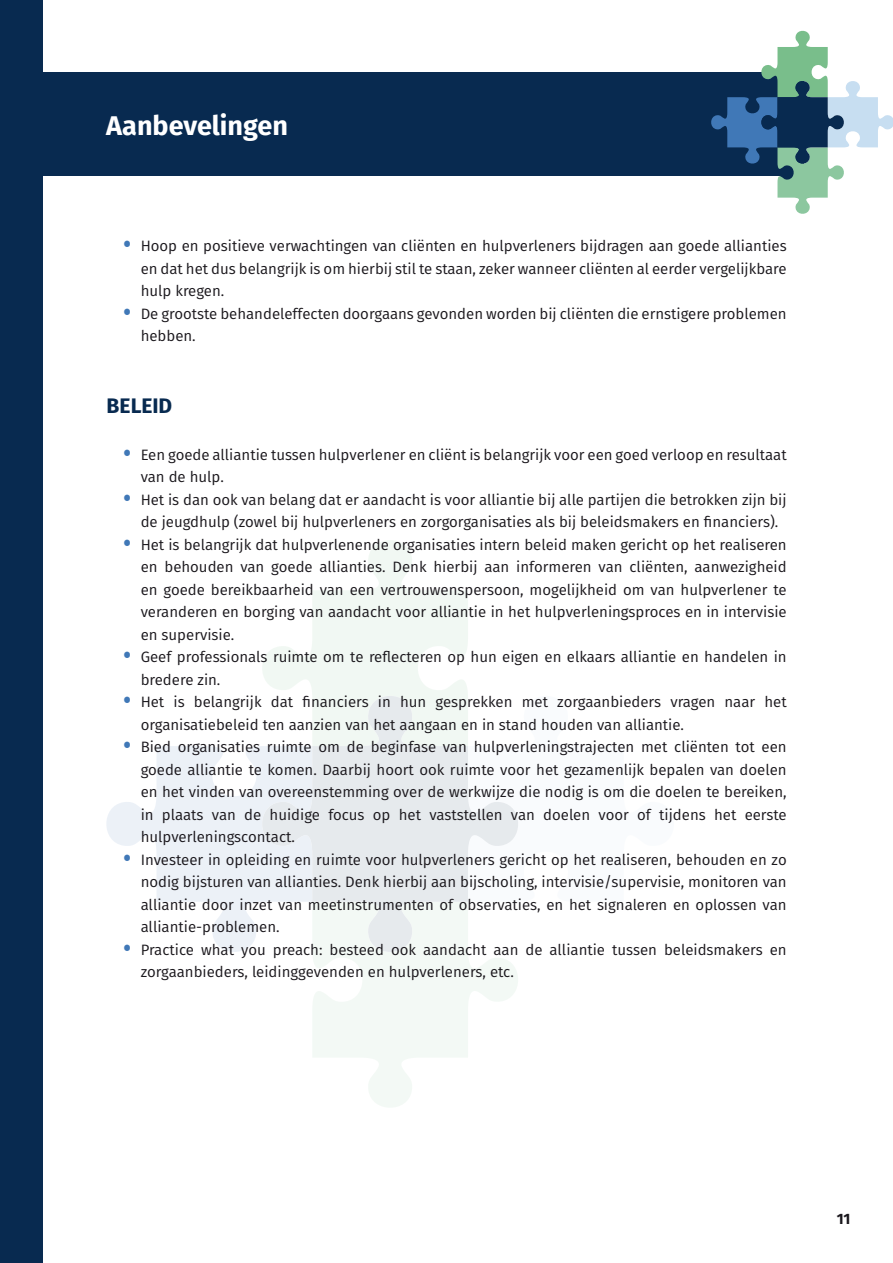
<style>
.page{position:relative;width:893px;height:1263px;background:#fff}
.page>*{position:absolute;margin:0;border:0;box-sizing:border-box;transform-origin:0 0}
.t1{font:700 27px "Fira Sans";color:#fff}
.t2{font:700 21px "Fira Sans";color:#082a50}
.t3{font:15px/22.5px "Fira Sans";color:#1a171c}
.t4{font:700 15px "Fira Sans";color:#1a171c}
.s1{font-weight:800;font-size:21px;color:#4078b7}
</style>
<div class="page">
<div style="left:0;top:0;width:43px;height:1263px;background:#082a50"></div>
<div style="left:0;top:73px;width:804px;height:103px;background:#082a50"></div>
<svg style="left:709px;top:30px;width:184px;height:184px"></svg>
<svg style="left:106px;top:540px;width:412px;height:567px"></svg>
<svg style="left:256px;top:690px;width:262px;height:268px;fill:#ecf1f3"></svg>
<h1 class="t1" style="left:106px;top:103px;width:183px">Aanbevelingen</h1>
<p class="t3" style="left:141px;top:234px;width:647px;text-align:justify;text-indent:-17px"><span class="s1">•</span> Hoop en positieve verwachtingen van cliënten en hulpverleners bijdragen aan goede allianties en dat het dus belangrijk is om hierbij stil te staan, zeker wanneer cliënten al eerder vergelijkbare hulp kregen.</p>
<p class="t3" style="left:141px;top:302px;width:647px;text-indent:-17px"><span class="s1">•</span> De grootste behandeleffecten doorgaans gevonden worden bij cliënten die ernstigere problemen hebben.</p>
<h2 class="t2" style="left:107px;top:388px;width:67px">BELEID</h2>
<p class="t3" style="left:141px;top:443px;width:647px;text-indent:-17px"><span class="s1">•</span> Een goede alliantie tussen hulpverlener en cliënt is belangrijk voor een goed verloop en resultaat van de hulp.</p>
<p class="t3" style="left:124px;top:488px;width:664px;text-align:center"><span class="s1">•</span> Het is dan ook van belang dat er aandacht is voor alliantie bij alle partijen die betrokken zijn bij de jeugdhulp (zowel bij hulpverleners en zorgorganisaties als bij beleidsmakers en financiers).</p>
<p class="t3" style="left:141px;top:533px;width:647px;text-align:justify;text-indent:-17px"><span class="s1">•</span> Het is belangrijk dat hulpverlenende organisaties intern beleid maken gericht op het realiseren en behouden van goede allianties. Denk hierbij aan informeren van cliënten, aanwezigheid en goede bereikbaarheid van een vertrouwenspersoon, mogelijkheid om van hulpverlener te veranderen en borging van aandacht voor alliantie in het hulpverleningsproces en in intervisie en supervisie.</p>
<p class="t3" style="left:141px;top:645px;width:647px;text-indent:-17px"><span class="s1">•</span> Geef professionals ruimte om te reflecteren op hun eigen en elkaars alliantie en handelen in bredere zin.</p>
<p class="t3" style="left:141px;top:690px;width:647px;text-indent:-17px"><span class="s1">•</span> Het is belangrijk dat financiers in hun gesprekken met zorgaanbieders vragen naar het organisatiebeleid ten aanzien van het aangaan en in stand houden van alliantie.</p>
<p class="t3" style="left:141px;top:735px;width:648px;text-align:justify;text-indent:-17px"><span class="s1">•</span> Bied organisaties ruimte om de beginfase van hulpverleningstrajecten met cliënten tot een goede alliantie te komen. Daarbij hoort ook ruimte voor het gezamenlijk bepalen van doelen en het vinden van overeenstemming over de werkwijze die nodig is om die doelen te bereiken, in plaats van de huidige focus op het vaststellen van doelen voor of tijdens het eerste hulpverleningscontact.</p>
<p class="t3" style="left:141px;top:848px;width:648px;text-align:justify;text-indent:-17px"><span class="s1">•</span> Investeer in opleiding en ruimte voor hulpverleners gericht op het realiseren, behouden en zo nodig bijsturen van allianties. Denk hierbij aan bijscholing, intervisie/supervisie, monitoren van alliantie door inzet van meetinstrumenten of observaties, en het signaleren en oplossen van alliantie-problemen.</p>
<p class="t3" style="left:141px;top:938px;width:647px;text-indent:-17px"><span class="s1">•</span> Practice what you preach: besteed ook aandacht aan de alliantie tussen beleidsmakers en zorgaanbieders, leidinggevenden en hulpverleners, etc.</p>
<p class="t4" style="left:837px;top:1206px;width:15px">11</p>
</div>
